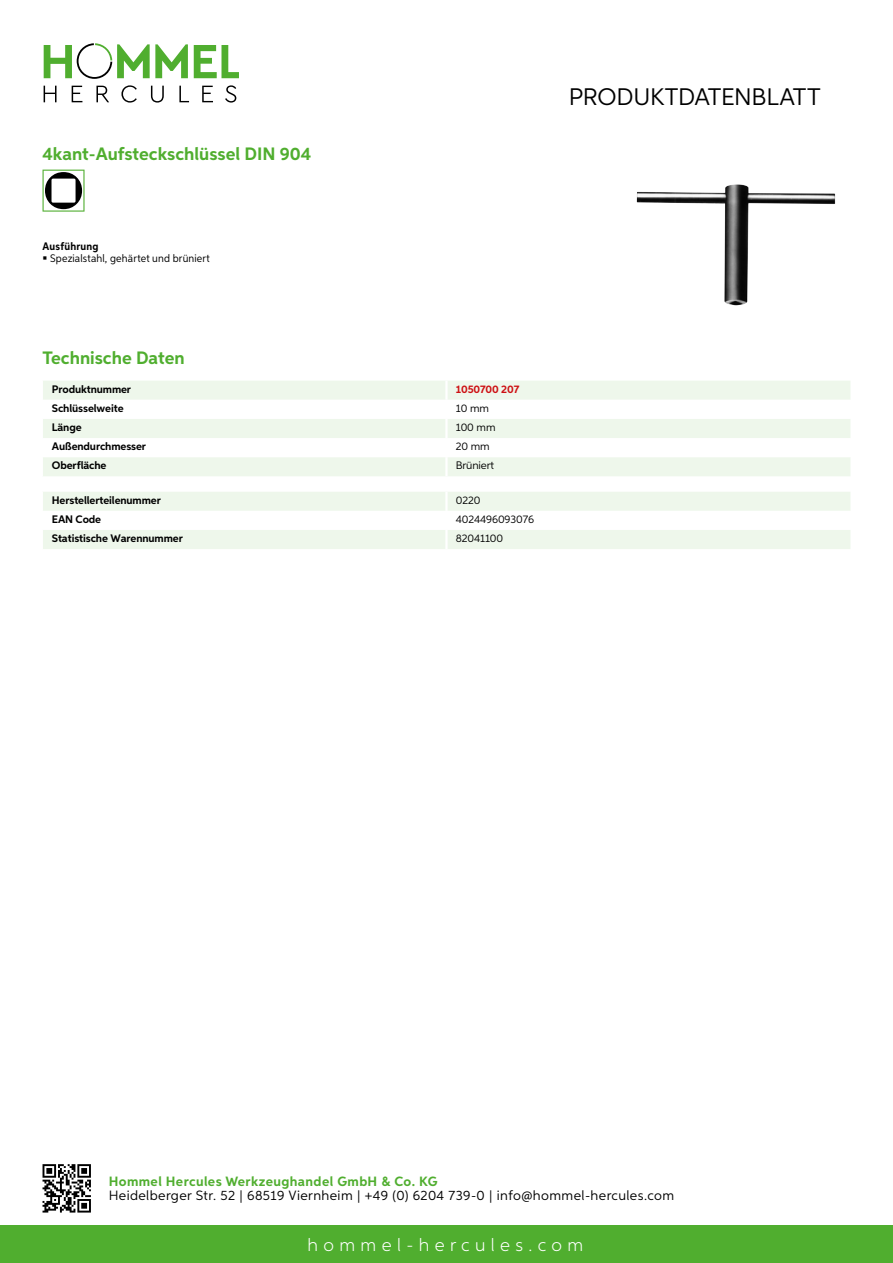
<style>
.page{position:relative;width:893px;height:1263px;background:#fff}
.page>*{position:absolute;margin:0;border:0;box-sizing:border-box;transform-origin:0 0}
.t1{font:24px "Aspira";letter-spacing:-.01em;color:#000}
.t2{font:700 18px "Aspira";color:#50ae2f}
.t3{font:300 18px "Aspira";letter-spacing:.3em;color:#fff}
.t4{font:13.5px "Aspira";letter-spacing:.03em;color:#000}
.t5{font:700 13.5px "Aspira";letter-spacing:.03em;color:#50ae2f}
.t6{font:700 10.95px "Aspira";letter-spacing:-.01em;color:#000}
.t7{font:10.95px "Aspira";letter-spacing:-.01em;color:#000}
.t8{font:10.95px "Aspira Nar";letter-spacing:.015em;color:#000}
.t9{font:700 10.95px "Aspira";letter-spacing:-.01em;color:#cd1013}
.t10{font:700 10.95px "Aspira Nar";letter-spacing:.02em;color:#000}
</style>
<div class="page">
<div style="left:0;top:1226px;width:893px;height:37px;background:#50ae2f"></div>
<svg style="left:43px;top:1164px;width:48px;height:48px"></svg>
<svg style="left:194px;top:45px;width:45px;height:33px"></svg>
<svg style="left:44px;top:43px;width:144px;height:36px"></svg>
<svg style="left:44px;top:86px;width:13px;height:16px"></svg>
<svg style="left:72px;top:86px;width:10px;height:16px"></svg>
<svg style="left:96px;top:86px;width:13px;height:16px"></svg>
<svg style="left:121px;top:85px;width:16px;height:18px"></svg>
<svg style="left:151px;top:86px;width:13px;height:17px"></svg>
<svg style="left:179px;top:86px;width:10px;height:16px"></svg>
<svg style="left:202px;top:86px;width:11px;height:16px"></svg>
<svg style="left:225px;top:85px;width:11px;height:18px"></svg>
<div style="left:43px;top:381px;width:807px;height:95px;background:#eef7eb"></div>
<svg style="left:43px;top:400px;width:807px;height:57px"></svg>
<hr style="left:445px;top:381px;width:3px;height:19px;background:#fff">
<hr style="left:445px;top:400px;width:3px;height:19px;background:#fff">
<hr style="left:445px;top:419px;width:3px;height:19px;background:#fff">
<hr style="left:445px;top:438px;width:3px;height:19px;background:#fff">
<hr style="left:445px;top:457px;width:3px;height:19px;background:#fff">
<svg style="left:43px;top:492px;width:807px;height:57px"></svg>
<hr style="left:445px;top:530px;width:3px;height:19px;background:#fff">
<svg style="left:43px;top:170px;width:42px;height:42px"></svg>
<img style="left:637px;top:184px;width:198px;height:121px">
<h2 class="t2" style="left:43px;top:142px;width:270px">4kant-Aufsteckschlüssel DIN 904</h2>
<p class="t10" style="left:43px;top:239px;width:58px">Ausführung</p>
<p class="t8" style="left:50px;top:252px;width:161px">Spezialstahl, gehärtet und brüniert</p>
<h2 class="t2" style="left:43px;top:346px;width:144px">Technische Daten</h2>
<p class="t6" style="left:52px;top:382px;width:81px">Produktnummer</p>
<p class="t9" style="left:456px;top:382px;width:65px">1050700 207</p>
<p class="t6" style="left:52px;top:401px;width:73px">Schlüsselweite</p>
<p class="t7" style="left:456px;top:401px;width:35px">10 mm</p>
<p class="t6" style="left:52px;top:420px;width:31px">Länge</p>
<p class="t7" style="left:456px;top:420px;width:41px">100 mm</p>
<p class="t6" style="left:52px;top:439px;width:96px">Außendurchmesser</p>
<p class="t7" style="left:456px;top:439px;width:35px">20 mm</p>
<p class="t6" style="left:52px;top:459px;width:56px">Oberfläche</p>
<p class="t7" style="left:456px;top:459px;width:40px">Brüniert</p>
<p class="t6" style="left:52px;top:493px;width:111px">Herstellerteilenummer</p>
<p class="t7" style="left:456px;top:493px;width:26px">0220</p>
<p class="t6" style="left:52px;top:512px;width:51px">EAN Code</p>
<p class="t7" style="left:456px;top:512px;width:80px">4024496093076</p>
<p class="t6" style="left:52px;top:531px;width:132px">Statistische Warennummer</p>
<p class="t7" style="left:456px;top:531px;width:49px">82041100</p>
<h1 class="t1" style="left:569px;top:82px;width:253px">Produktdatenblatt</h1>
<p class="t5" style="left:109px;top:1172px;width:330px">Hommel Hercules Werkzeughandel GmbH &amp; Co. KG</p>
<p class="t4" style="left:109px;top:1187px;width:567px">Heidelberger Str. 52 | 68519 Viernheim | +49 (0) 6204 739-0 | info@hommel-hercules.com</p>
<h2 class="t3" style="left:307px;top:1234px;width:277px">hommel-hercules.com</h2>
</div>
